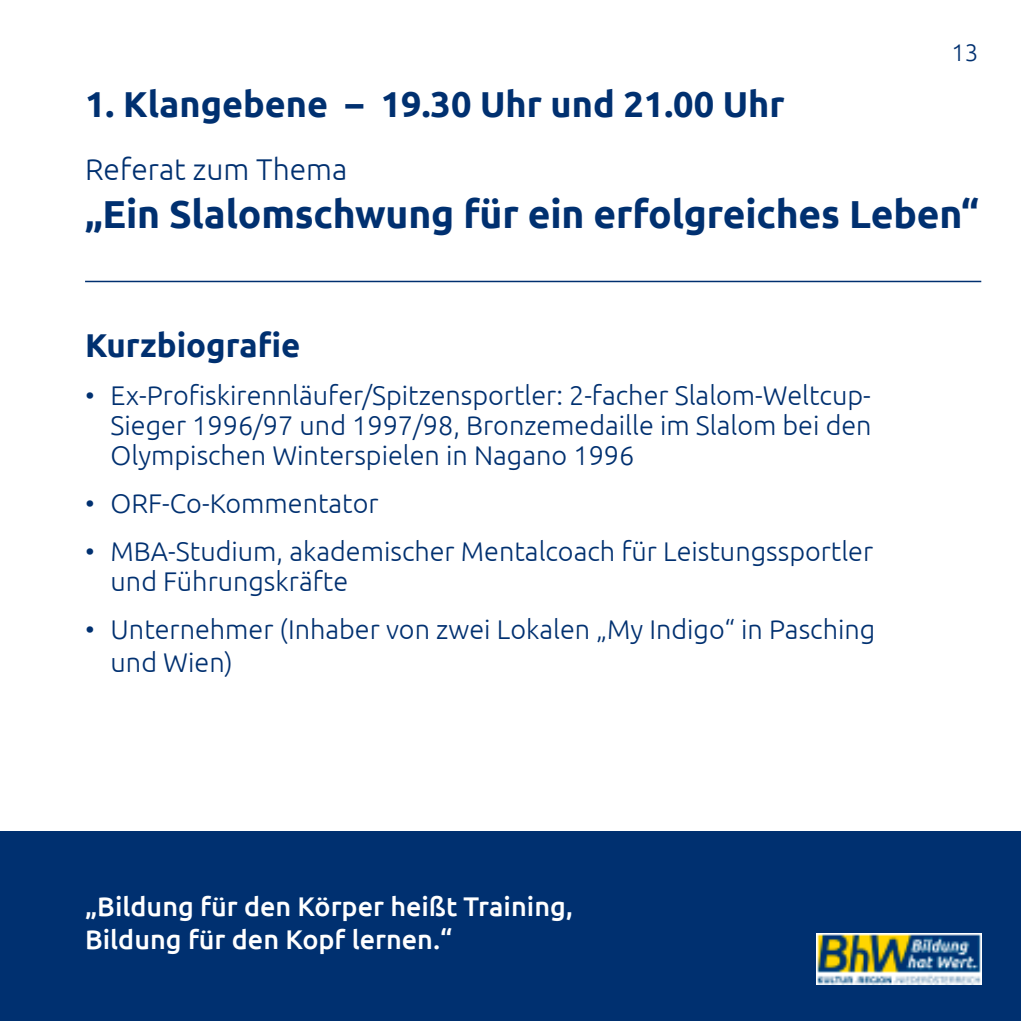
<style>
.page{position:relative;width:1021px;height:1021px;background:#fff}
.page>*{position:absolute;margin:0;border:0;box-sizing:border-box;transform-origin:0 0}
.t1{font:700 39px "Ubuntu";letter-spacing:-.005em;color:#003070}
.t2{font:700 36px "Ubuntu";color:#003070}
.t3{font:700 33px "Ubuntu";color:#003070}
.t4{font:300 30px "Ubuntu";color:#003070}
.t5{font:300 27px/30px "Ubuntu";color:#003070}
.t6{font:500 27px/33px "Ubuntu";color:#fff}
.t7{font:300 24px "Ubuntu";color:#003070}
</style>
<div class="page">
<div style="left:0;top:831px;width:1020px;height:189px;background:#003070"></div>
<img style="left:817px;top:933px;width:164px;height:50px">
<hr style="left:85px;top:281px;width:896px;height:1px;background:#003070">
<p class="t7" style="left:951px;top:38px;width:29px">13</p>
<h2 class="t2" style="left:85px;top:82px;width:701px">1. Klangebene – 19.30 Uhr und 21.00 Uhr</h2>
<p class="t4" style="left:85px;top:151px;width:264px">Referat zum Thema</p>
<h1 class="t1" style="left:85px;top:190px;width:895px">„Ein Slalomschwung für ein erfolgreiches Leben“</h1>
<p class="t3" style="left:85px;top:325px;width:217px">Kurzbiografie</p>
<p class="t5" style="left:111px;top:379px;width:762px;text-align:justify;text-indent:-26px">• Ex-Profiskirennläufer/Spitzensportler: 2-facher Slalom-Weltcup-Sieger 1996/97 und 1997/98, Bronzemedaille im Slalom bei den Olympischen Winterspielen in Nagano 1996</p>
<p class="t5" style="left:85px;top:487px;width:295px">• ORF-Co-Kommentator</p>
<p class="t5" style="left:111px;top:535px;width:764px;text-indent:-26px">• MBA-Studium, akademischer Mentalcoach für Leistungssportler und Führungskräfte</p>
<p class="t5" style="left:111px;top:612px;width:766px;line-height:33px;text-indent:-26px">• Unternehmer (Inhaber von zwei Lokalen „My Indigo“ in Pasching und Wien)</p>
<p class="t6" style="left:85px;top:889px;width:489px">„Bildung für den Körper heißt Training,<br>Bildung für den Kopf lernen.“</p>
</div>
